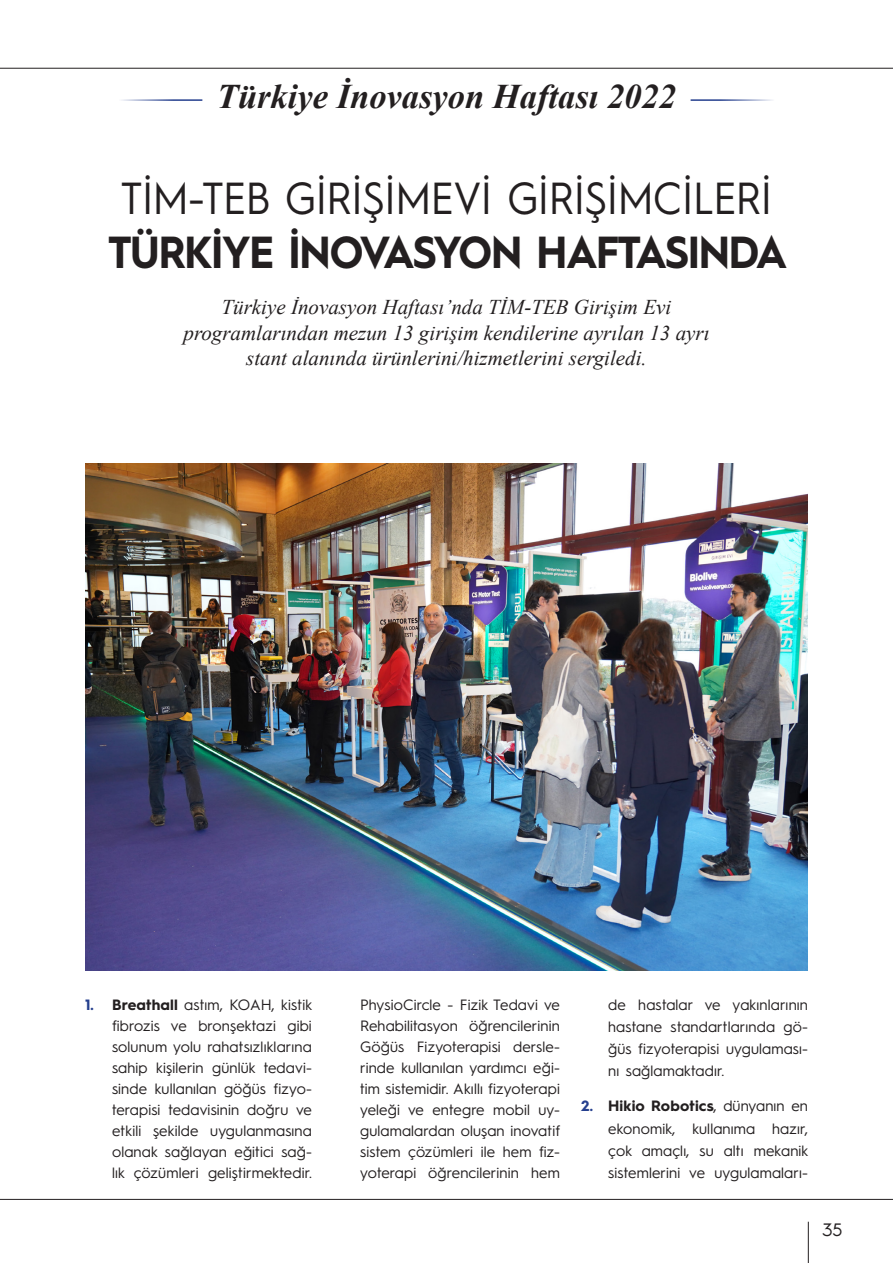
<style>
.page{position:relative;width:893px;height:1263px;background:#fff}
.page>*{position:absolute;margin:0;border:0;box-sizing:border-box;transform-origin:0 0}
.t1{font:45px/54px "Hurme Geometric Sans 1";letter-spacing:-.01em;color:#231f20;scale:.93 1}
.t2{font:italic 700 34.5px "Times New Roman";color:#231f20}
.t3{font:italic 21px/25.2px "Times New Roman";color:#231f20;text-align:center}
.t4{font:18px "Hurme Geometric Sans 1";color:#231f20}
.t5{font:15px/21px "Hurme Geometric Sans 1";letter-spacing:.01em;color:#231f20;text-align:justify}
.s1{font-weight:700}
.s2{font-weight:700;color:#253f8e}
</style>
<div class="page">
<hr style="left:808px;top:1222px;width:1px;height:41px;background:#231f20">
<hr style="left:0;top:1199px;width:893px;height:1px;background:#231f20">
<hr style="left:0;top:68px;width:893px;height:1px;background:#231f20">
<hr style="left:691px;top:99px;width:83px;height:2px;background:#253f8e">
<hr style="left:119px;top:99px;width:83px;height:2px;background:#253f8e">
<img style="left:85px;top:463px;width:723px;height:507px">
<p class="t2" style="left:217px;top:73px;width:461px">Türkiye İnovasyon Haftası 2022</p>
<p class="t1" style="left:109px;top:168px;width:731px">TİM-TEB GİRİŞİMEVİ GİRİŞİMCİLERİ<br><span class="s1">TÜRKİYE İNOVASYON HAFTASINDA</span></p>
<p class="t3" style="left:183px;top:294px;width:527px">Türkiye İnovasyon Haftası’nda TİM-TEB Girişim Evi programlarından mezun 13 girişim kendilerine ayrılan 13 ayrı</p>
<p class="t3" style="left:246px;top:345px;width:402px">stant alanında ürünlerini/hizmetlerini sergiledi.</p>
<p class="t5" style="left:112px;top:993px;width:202px;text-indent:-27px"><span class="s2">1.</span> <span class="s1">Breathall</span> astım, KOAH, kistik fibrozis ve bronşektazi gibi solunum yolu rahatsızlıklarına sahip kişilerin günlük tedavi&shy;sinde kullanılan göğüs fizyo&shy;terapisi tedavisinin doğru ve etkili şekilde uygulanmasına olanak sağlayan eğitici sağ&shy;lık çözümleri geliştirmektedir.</p>
<p class="t5" style="left:360px;top:993px;width:201px">PhysioCircle - Fizik Tedavi ve Rehabilitasyon öğrencilerinin Göğüs Fizyoterapisi dersle&shy;rinde kullanılan yardımcı eği&shy;tim sistemidir. Akıllı fizyoterapi yeleği ve entegre mobil uy&shy;gulamalardan oluşan inovatif sistem çözümleri ile hem fiz&shy;yoterapi öğrencilerinin hem</p>
<p class="t5" style="left:608px;top:992px;width:201px;line-height:22.2px">de hastalar ve yakınlarının hastane standartlarında gö&shy;ğüs fizyoterapisi uygulaması&shy;nı sağlamaktadır.</p>
<p class="t5" style="left:608px;top:1094px;width:202px;line-height:22.2px;text-indent:-27px"><span class="s2">2.</span> <span class="s1">Hikio Robotics</span>, dünyanın en ekonomik, kullanıma hazır, çok amaçlı, su altı mekanik sistemlerini ve uygulamaları-</p>
<p class="t4" style="left:823px;top:1217px;width:21px">35</p>
</div>
